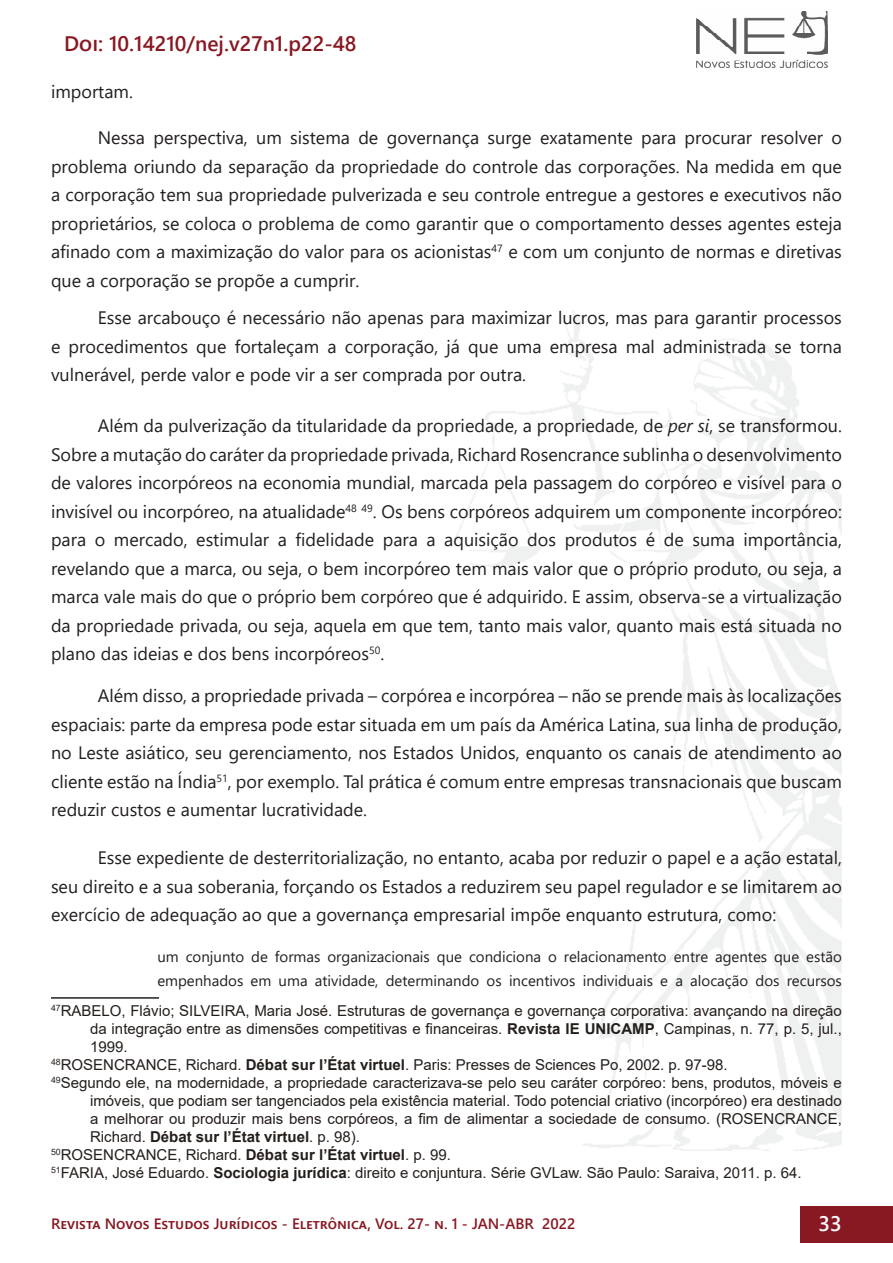
<style>
.page{position:relative;width:893px;height:1263px;background:#fff}
.page>*{position:absolute;margin:0;border:0;box-sizing:border-box;transform-origin:0 0}
.t1{font:600 21px "Segoe UI";color:#881822}
.t2{font:600 21px "Segoe UI";color:#fff}
.t3{font:18px/28.5px "Segoe UI";color:#231f20;text-align:justify}
.t4{font:15px "Arial";color:#241e1b}
.t5{font:15px/24px "Segoe UI";color:#231f20}
.t6{font:600 15px "Segoe UI";color:#881822}
.t7{font:700 15px "Arial";color:#241e1b}
.s1{font-style:italic}
.s2{font-weight:700}
.s3{font-weight:400}
</style>
<div class="page">
<div style="left:800px;top:1206px;width:93px;height:36px;background:#881822"></div>
<img style="left:696px;top:12px;width:131px;height:56px">
<hr style="left:51px;top:997px;width:108px;height:2px;background:#231f20">
<p class="t1" style="left:64px;top:24px;width:294px">DOI: 10.14210/nej.v27n1.p22-48</p>
<p class="t3" style="left:51px;top:76px;width:83px">importam.</p>
<p class="t3" style="left:51px;top:122px;width:792px;text-indent:47px">Nessa perspectiva, um sistema de governança surge exatamente para procurar resolver o problema oriundo da separação da propriedade do controle das corporações. Na medida em que a corporação tem sua propriedade pulverizada e seu controle entregue a gestores e executivos não proprietários, se coloca o problema de como garantir que o comportamento desses agentes esteja afinado com a maximização do valor para os acionistas<sup>47</sup> e com um conjunto de normas e diretivas que a corporação se propõe a cumprir.</p>
<p class="t3" style="left:51px;top:302px;width:792px;text-indent:47px">Esse arcabouço é necessário não apenas para maximizar lucros, mas para garantir processos e procedimentos que fortaleçam a corporação, já que uma empresa mal administrada se torna vulnerável, perde valor e pode vir a ser comprada por outra.</p>
<p class="t3" style="left:51px;top:410px;width:792px;text-indent:47px">Além da pulverização da titularidade da propriedade, a propriedade, de <span class="s1">per si</span>, se transformou.<br>Sobre a mutação do caráter da propriedade privada, Richard Rosencrance sublinha o desenvolvimento de valores incorpóreos na economia mundial, marcada pela passagem do corpóreo e visível para o invisível ou incorpóreo, na atualidade<sup>48</sup> <sup>49</sup>. Os bens corpóreos adquirem um componente incorpóreo: para o mercado, estimular a fidelidade para a aquisição dos produtos é de suma importância, revelando que a marca, ou seja, o bem incorpóreo tem mais valor que o próprio produto, ou seja, a marca vale mais do que o próprio bem corpóreo que é adquirido. E assim, observa-se a virtualização da propriedade privada, ou seja, aquela em que tem, tanto mais valor, quanto mais está situada no plano das ideias e dos bens incorpóreos<sup>50</sup>.</p>
<p class="t3" style="left:51px;top:680px;width:792px;text-indent:47px">Além disso, a propriedade privada – corpórea e incorpórea – não se prende mais às localizações espaciais: parte da empresa pode estar situada em um país da América Latina, sua linha de produção, no Leste asiático, seu gerenciamento, nos Estados Unidos, enquanto os canais de atendimento ao cliente estão na Índia<sup>51</sup>, por exemplo. Tal prática é comum entre empresas transnacionais que buscam reduzir custos e aumentar lucratividade.</p>
<p class="t3" style="left:51px;top:842px;width:792px;text-indent:47px">Esse expediente de desterritorialização, no entanto, acaba por reduzir o papel e a ação estatal, seu direito e a sua soberania, forçando os Estados a reduzirem seu papel regulador e se limitarem ao exercício de adequação ao que a governança empresarial impõe enquanto estrutura, como:</p>
<p class="t5" style="left:157px;top:943px;width:686px">um conjunto de formas organizacionais que condiciona o relacionamento entre agentes que estão empenhados em uma atividade, determinando os incentivos individuais e a alocação dos recursos</p>
<p class="t4" style="left:51px;top:1000px;width:792px"><sup>47</sup>RABELO, Flávio; SILVEIRA, Maria José. Estruturas de governança e governança corporativa: avançando na direção</p>
<p class="t4" style="left:90px;top:1018px;width:753px">da integração entre as dimensões competitivas e financeiras. <span class="s2">Revista IE UNICAMP</span>, Campinas, n. 77, p. 5, jul.,</p>
<p class="t4" style="left:90px;top:1036px;width:39px">1999.</p>
<p class="t4" style="left:51px;top:1054px;width:678px"><sup>48</sup>ROSENCRANCE, Richard. <span class="s2">Débat sur l’État virtuel</span>. Paris: Presses de Sciences Po, 2002. p. 97-98.</p>
<p class="t4" style="left:51px;top:1072px;width:792px"><sup>49</sup>Segundo ele, na modernidade, a propriedade caracterizava-se pelo seu caráter corpóreo: bens, produtos, móveis e</p>
<p class="t4" style="left:90px;top:1090px;width:753px">imóveis, que podiam ser tangenciados pela existência material. Todo potencial criativo (incorpóreo) era destinado</p>
<p class="t4" style="left:90px;top:1108px;width:753px">a melhorar ou produzir mais bens corpóreos, a fim de alimentar a sociedade de consumo. (ROSENCRANCE,</p>
<p class="t7" style="left:90px;top:1126px;width:272px"><span class="s3">Richard.</span> Débat sur l’État virtuel<span class="s3">. p. 98).</span></p>
<p class="t4" style="left:51px;top:1144px;width:401px"><sup>50</sup>ROSENCRANCE, Richard. <span class="s2">Débat sur l’État virtuel</span>. p. 99.</p>
<p class="t4" style="left:51px;top:1162px;width:752px"><sup>51</sup>FARIA, José Eduardo. <span class="s2">Sociologia jurídica</span>: direito e conjuntura. Série GVLaw. São Paulo: Saraiva, 2011. p. 64.</p>
<p class="t6" style="left:51px;top:1209px;width:526px">REVISTA NOVOS ESTUDOS JURÍDICOS - ELETRÔNICA, VOL. 27- N. 1 - JAN-ABR 2022</p>
<p class="t2" style="left:819px;top:1203px;width:25px">33</p>
</div>
